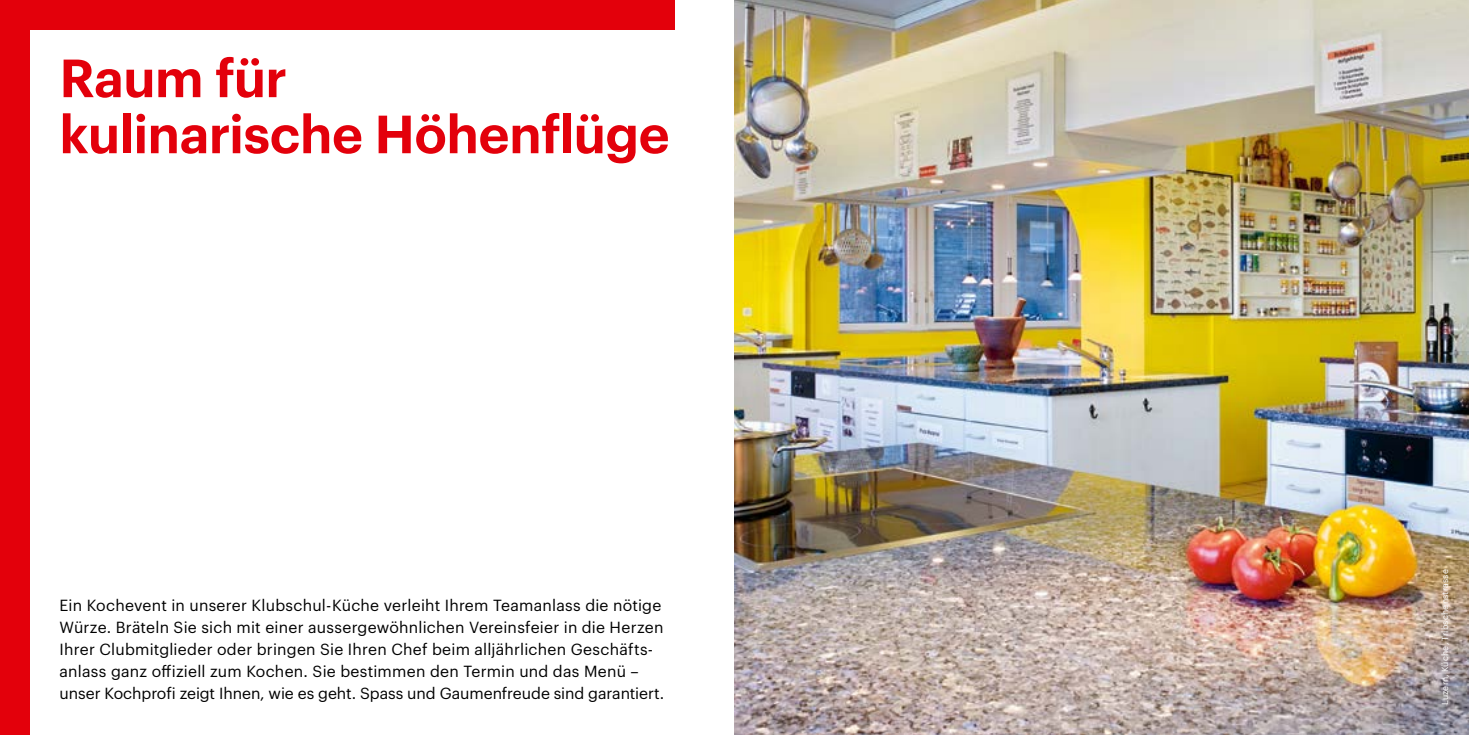
<style>
.page{position:relative;width:1469px;height:735px;background:#fff}
.page>*{position:absolute;margin:0;border:0;box-sizing:border-box;transform-origin:0 0}
._10_Headline__36_44p{font:600 52.5px/56px "Graphik";letter-spacing:-.005em;color:#e3000b}
.t1{font:15.75px/21.9px "Graphik";letter-spacing:.015em;color:#000}
._03_CopyText__9_12_4{font:8.75px "Graphik";letter-spacing:.02em;color:#fff}
</style>
<div class="page">
<div style="left:0;top:0;width:675px;height:30px;background:#e3000b"></div>
<div style="left:0;top:0;width:30px;height:734px;background:#e3000b"></div>
<img style="left:734px;top:0;width:734px;height:734px">
<p class="_10_Headline__36_44p" style="left:60px;top:45px;width:611px">Raum für<br>kulinarische Höhenflüge</p>
<p class="t1" style="left:60px;top:593px;width:606px">Ein Kochevent in unserer Klubschul-Küche verleiht Ihrem Teamanlass die nötige Würze. Bräteln Sie sich mit einer aussergewöhnlichen Vereinsfeier in die Herzen Ihrer Clubmitglieder oder bringen Sie Ihren Chef beim alljährlichen Geschäfts&shy;anlass ganz offiziell zum Kochen. Sie bestimmen den Termin und das Menü – unser Kochprofi zeigt Ihnen, wie es geht. Spass und Gaumenfreude sind garantiert.</p>
<p class="_03_CopyText__9_12_4" style="left:1438px;top:704px;width:137px;rotate:-90deg">Luzern, Küche, Tribschenstrasse</p>
</div>
